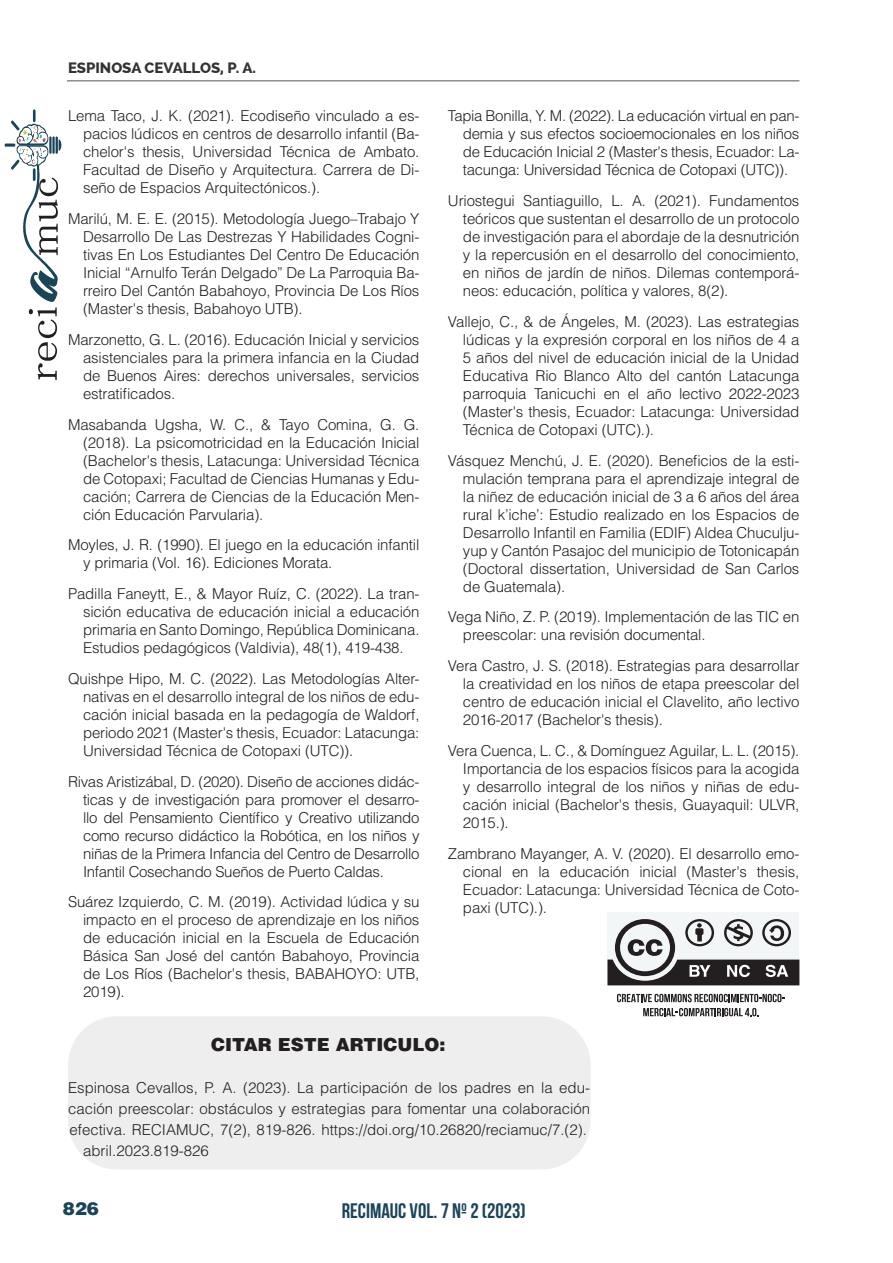
<style>
.page{position:relative;width:893px;height:1263px;background:#fff}
.page>*{position:absolute;margin:0;border:0;box-sizing:border-box;transform-origin:0 0}
.t1{font:700 21px "Bebas Neue";color:#1a4458}
.t2{font:900 18px "Helvetica LT Std";color:#231f20}
.t3{font:900 18px "Helvetica LT Std";color:#1a4458}
.t4{font:300 15px/18px "Helvetica LT Std";letter-spacing:-.01em;color:#231f20;text-align:justify}
.t5{font:800 15px "Raleway";color:#333}
</style>
<div class="page">
<hr style="left:67px;top:80px;width:732px;height:1px;background:#545557">
<svg style="left:5px;top:109px;width:57px;height:271px"></svg>
<svg style="left:617px;top:994px;width:168px;height:8px"></svg>
<svg style="left:643px;top:1008px;width:116px;height:8px"></svg>
<div style="left:607px;top:912px;width:192px;height:73px;background:#f3f6f7"></div>
<svg style="left:607px;top:919px;width:192px;height:66px"></svg>
<div style="left:68px;top:1016px;width:522px;height:153px;background:#edeeed;border-radius:49px"></div>
<p class="t5" style="left:68px;top:60px;width:190px">ESPINOSA CEVALLOS, P. A.</p>
<p class="t4" style="left:83px;top:107px;width:338px;text-indent:-15px">Lema Taco, J. K. (2021). Ecodiseño vinculado a es&shy;pacios lúdicos en centros de desarrollo infantil (Ba&shy;chelor's thesis, Universidad Técnica de Ambato.<br>Facultad de Diseño y Arquitectura. Carrera de Di&shy;seño de Espacios Arquitectónicos.).</p>
<p class="t4" style="left:83px;top:210px;width:338px;text-indent:-15px">Marilú, M. E. E. (2015). Metodología Juego–Trabajo Y Desarrollo De Las Destrezas Y Habilidades Cogni&shy;tivas En Los Estudiantes Del Centro De Educación Inicial “Arnulfo Terán Delgado” De La Parroquia Ba&shy;rreiro Del Cantón Babahoyo, Provincia De Los Ríos (Master's thesis, Babahoyo UTB).</p>
<p class="t4" style="left:83px;top:330px;width:338px;text-indent:-15px">Marzonetto, G. L. (2016). Educación Inicial y servicios asistenciales para la primera infancia en la Ciudad de Buenos Aires: derechos universales, servicios estratificados.</p>
<p class="t4" style="left:83px;top:415px;width:338px;text-indent:-15px">Masabanda Ugsha, W. C., &amp; Tayo Comina, G. G. (2018). La psicomotricidad en la Educación Inicial (Bachelor's thesis, Latacunga: Universidad Técnica de Cotopaxi; Facultad de Ciencias Humanas y Edu&shy;cación; Carrera de Ciencias de la Educación Men&shy;ción Educación Parvularia).</p>
<p class="t4" style="left:83px;top:536px;width:338px;text-indent:-15px">Moyles, J. R. (1990). El juego en la educación infantil y primaria (Vol. 16). Ediciones Morata.</p>
<p class="t4" style="left:83px;top:585px;width:338px;text-indent:-15px">Padilla Faneytt, E., &amp; Mayor Ruíz, C. (2022). La tran&shy;sición educativa de educación inicial a educación primaria en Santo Domingo, República Dominicana.<br>Estudios pedagógicos (Valdivia), 48(1), 419-438.</p>
<p class="t4" style="left:83px;top:669px;width:338px;text-indent:-15px">Quishpe Hipo, M. C. (2022). Las Metodologías Alter&shy;nativas en el desarrollo integral de los niños de edu&shy;cación inicial basada en la pedagogía de Waldorf, periodo 2021 (Master's thesis, Ecuador: Latacunga:<br>Universidad Técnica de Cotopaxi (UTC)).</p>
<p class="t4" style="left:83px;top:772px;width:338px;text-indent:-15px">Rivas Aristizábal, D. (2020). Diseño de acciones didác&shy;ticas y de investigación para promover el desarro&shy;llo del Pensamiento Científico y Creativo utilizando como recurso didáctico la Robótica, en los niños y niñas de la Primera Infancia del Centro de Desarrollo Infantil Cosechando Sueños de Puerto Caldas.</p>
<p class="t4" style="left:83px;top:893px;width:338px;text-indent:-15px">Suárez Izquierdo, C. M. (2019). Actividad lúdica y su impacto en el proceso de aprendizaje en los niños de educación inicial en la Escuela de Educación Básica San José del cantón Babahoyo, Provincia de Los Ríos (Bachelor's thesis, BABAHOYO: UTB, 2019).</p>
<p class="t4" style="left:463px;top:107px;width:338px;text-indent:-15px">Tapia Bonilla, Y. M. (2022). La educación virtual en pan&shy;demia y sus efectos socioemocionales en los niños de Educación Inicial 2 (Master's thesis, Ecuador: La&shy;tacunga: Universidad Técnica de Cotopaxi (UTC)).</p>
<p class="t4" style="left:463px;top:192px;width:338px;text-indent:-15px">Uriostegui Santiaguillo, L. A. (2021). Fundamentos teóricos que sustentan el desarrollo de un protocolo de investigación para el abordaje de la desnutrición y la repercusión en el desarrollo del conocimiento, en niños de jardín de niños. Dilemas contemporá&shy;neos: educación, política y valores, 8(2).</p>
<p class="t4" style="left:463px;top:312px;width:338px;text-indent:-15px">Vallejo, C., &amp; de Ángeles, M. (2023). Las estrategias lúdicas y la expresión corporal en los niños de 4 a 5 años del nivel de educación inicial de la Unidad Educativa Rio Blanco Alto del cantón Latacunga parroquia Tanicuchi en el año lectivo 2022-2023 (Master's thesis, Ecuador: Latacunga: Universidad Técnica de Cotopaxi (UTC).).</p>
<p class="t4" style="left:463px;top:451px;width:338px;text-indent:-15px">Vásquez Menchú, J. E. (2020). Beneficios de la esti&shy;mulación temprana para el aprendizaje integral de la niñez de educación inicial de 3 a 6 años del área rural k’iche’: Estudio realizado en los Espacios de Desarrollo Infantil en Familia (EDIF) Aldea Chuculju&shy;yup y Cantón Pasajoc del municipio de Totonicapán (Doctoral dissertation, Universidad de San Carlos de Guatemala).</p>
<p class="t4" style="left:463px;top:608px;width:338px;text-indent:-15px">Vega Niño, Z. P. (2019). Implementación de las TIC en preescolar: una revisión documental.</p>
<p class="t4" style="left:463px;top:657px;width:338px;text-indent:-15px">Vera Castro, J. S. (2018). Estrategias para desarrollar la creatividad en los niños de etapa preescolar del centro de educación inicial el Clavelito, año lectivo 2016-2017 (Bachelor's thesis).</p>
<p class="t4" style="left:463px;top:741px;width:338px;text-indent:-15px">Vera Cuenca, L. C., &amp; Domínguez Aguilar, L. L. (2015).<br>Importancia de los espacios físicos para la acogida y desarrollo integral de los niños y niñas de edu&shy;cación inicial (Bachelor's thesis, Guayaquil: ULVR, 2015.).</p>
<p class="t4" style="left:463px;top:844px;width:338px;text-indent:-15px">Zambrano Mayanger, A. V. (2020). El desarrollo emo&shy;cional en la educación inicial (Master's thesis, Ecuador: Latacunga: Universidad Técnica de Coto&shy;paxi (UTC).).</p>
<p class="t2" style="left:211px;top:1033px;width:236px">CITAR ESTE ARTICULO:</p>
<p class="t4" style="left:68px;top:1079px;width:524px">Espinosa Cevallos, P. A. (2023). La participación de los padres en la edu-</p>
<p class="t4" style="left:68px;top:1100px;width:523px">cación preescolar: obstáculos y estrategias para fomentar una colaboración</p>
<p class="t4" style="left:70px;top:1121px;width:519px">efectiva. RECIAMUC, 7(2), 819-826. https://doi.org/10.26820/reciamuc/7.(2).</p>
<p class="t4" style="left:83px;top:1142px;width:127px">abril.2023.819-826</p>
<p class="t3" style="left:63px;top:1197px;width:38px">826</p>
<h1 class="t1" style="left:342px;top:1199px;width:185px">RECIMAUC VOL. 7 Nº 2 (2023)</h1>
</div>
